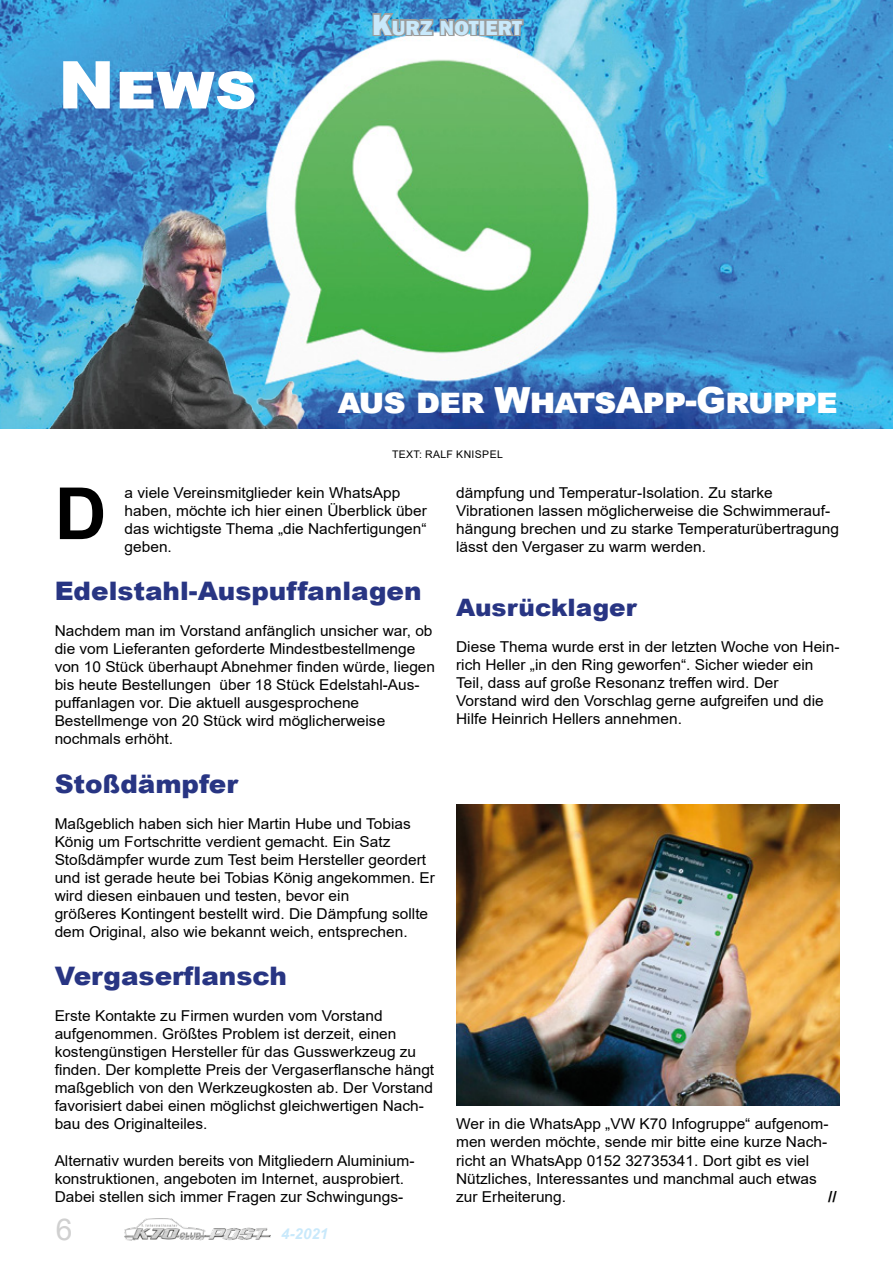
<style>
.page{position:relative;width:893px;height:1263px;background:#fff}
.page>*{position:absolute;margin:0;border:0;box-sizing:border-box;transform-origin:0 0}
.t1{font:700 72px "Arial";color:#000}
.t2{font:900 66px "Arial";color:#fff}
.t3{font:900 36px "Arial";letter-spacing:-.03em;color:#fff}
.t4{font:30px "Arial";color:#d0d0d0}
.t5{font:900 25.5px "Arial";color:#283583}
.t6{font:900 24px "Arial";color:#283583}
.t7{font:800 21px "Franklin Gothic";color:#c9e9fb}
.t8{font:15px/18px "Arial";color:#000}
.t9{font:italic 700 15px "Arial";color:#c9e9fb}
.t10{font:900 15px "Arial";color:#000}
.t11{font:10.5px "Arial";letter-spacing:.035em;color:#000}
.s1{font-size:30px}
</style>
<div class="page">
<img style="left:124px;top:1218px;width:147px;height:22px">
<img style="left:0;top:0;width:893px;height:428px">
<svg style="left:371px;top:0;width:154px;height:53px"></svg>
<img style="left:456px;top:804px;width:384px;height:301px">
<img style="left:40px;top:208px;width:264px;height:220px">
<h2 class="t2" style="left:58px;top:37px;width:200px">News</h2>
<h3 class="t7" style="left:372px;top:14px;width:151px"><span class="s1">K</span>URZ NOTIERT</h3>
<h3 class="t3" style="left:338px;top:374px;width:502px">aus der WhatsApp-Gruppe</h3>
<p class="t11" style="left:392px;top:447px;width:49px">Text: Ralf</p>
<p class="t11" style="left:456px;top:447px;width:15px">Knispel</p>
<p class="t8" style="left:125px;top:483px;width:304px">a viele Vereinsmitglieder kein WhatsApp haben, möchte ich hier einen Überblick über das wichtigste Thema „die Nachfertigungen“ geben.</p>
<h3 class="t5" style="left:55px;top:573px;width:368px">Edelstahl-Auspuffanlagen</h3>
<p class="t8" style="left:55px;top:622px;width:382px">Nachdem man im Vorstand anfänglich unsicher war, ob die vom Lieferanten geforderte Mindestbestellmenge von 10 Stück überhaupt Abnehmer finden würde, liegen bis heute Bestellungen über 18 Stück Edelstahl-Aus&shy;puffanlagen vor. Die aktuell ausgesprochene Bestellmenge von 20 Stück wird möglicherweise nochmals erhöht.</p>
<h3 class="t5" style="left:55px;top:765px;width:186px">Stoßdämpfer</h3>
<p class="t8" style="left:55px;top:814px;width:382px">Maßgeblich haben sich hier Martin Hube und Tobias König um Fortschritte verdient gemacht. Ein Satz Stoßdämpfer wurde zum Test beim Hersteller geordert und ist gerade heute bei Tobias König angekommen. Er wird diesen einbauen und testen, bevor ein<br>größeres Kontingent bestellt wird. Die Dämpfung sollte dem Original, also wie bekannt weich, entsprechen.</p>
<h3 class="t5" style="left:55px;top:958px;width:234px">Vergaserflansch</h3>
<p class="t8" style="left:55px;top:1007px;width:381px">Erste Kontakte zu Firmen wurden vom Vorstand aufgenommen. Größtes Problem ist derzeit, einen kostengünstigen Hersteller für das Gusswerkzeug zu finden. Der komplette Preis der Vergaserflansche hängt maßgeblich von den Werkzeugkosten ab. Der Vorstand favorisiert dabei einen möglichst gleichwertigen Nach&shy;bau des Originalteiles.</p>
<p class="t8" style="left:55px;top:1151px;width:361px">Alternativ wurden bereits von Mitgliedern Aluminium&shy;konstruktionen, angeboten im Internet, ausprobiert.<br>Dabei stellen sich immer Fragen zur Schwingungs-</p>
<h1 class="t1" style="left:55px;top:463px;width:53px">D</h1>
<h3 class="t4" style="left:56px;top:1209px;width:18px">6</h3>
<p class="t9" style="left:281px;top:1224px;width:48px">4-2021</p>
<p class="t8" style="left:456px;top:483px;width:384px">dämpfung und Temperatur-Isolation. Zu starke Vibrationen lassen möglicherweise die Schwimmerauf&shy;hängung brechen und zu starke Temperaturübertragung lässt den Vergaser zu warm werden.</p>
<h3 class="t6" style="left:456px;top:590px;width:182px">Ausrücklager</h3>
<p class="t8" style="left:456px;top:638px;width:385px">Diese Thema wurde erst in der letzten Woche von Hein&shy;rich Heller „in den Ring geworfen“. Sicher wieder ein Teil, dass auf große Resonanz treffen wird. Der Vorstand wird den Vorschlag gerne aufgreifen und die Hilfe Heinrich Hellers annehmen.</p>
<p class="t8" style="left:456px;top:1115px;width:374px">Wer in die WhatsApp „VW K70 Infogruppe“ aufgenom&shy;men werden möchte, sende mir bitte eine kurze Nach&shy;richt an WhatsApp 0152 32735341. Dort gibt es viel Nützliches, Interessantes und manchmal auch etwas zur Erheiterung.</p>
<p class="t10" style="left:828px;top:1185px;width:10px">//</p>
</div>
